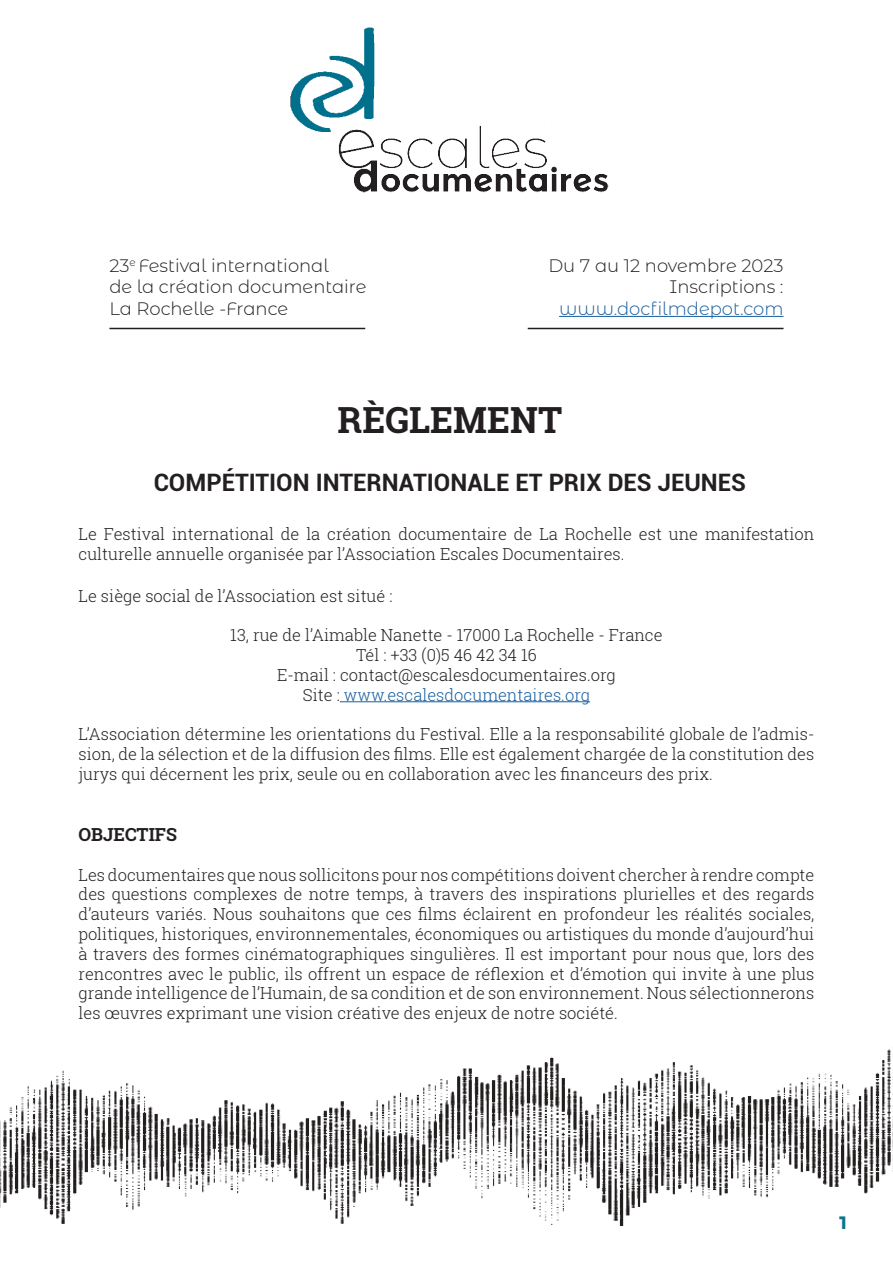
<style>
.page{position:relative;width:893px;height:1263px;background:#fff}
.page>*{position:absolute;margin:0;border:0;box-sizing:border-box;transform-origin:0 0}
.t1{font:700 36px "Roboto Slab";color:#231f20}
.t2{font:700 24px "Roboto";color:#231f20}
.t3{font:700 21px "Montserrat Alternates";color:#11748d}
.t4{font:300 18px "Montserrat Alternates";color:#231f20}
.t5{font:300 18px "Montserrat Alternates";color:#175d9e}
.t6{font:700 18px "Roboto Slab";color:#231f20}
.t7{font:300 16.5px/19.8px "Roboto Slab";color:#231f20;text-align:justify}
.t8{font:300 16.5px "Roboto Slab";color:#175d9e}
.s1{color:#231f20}
</style>
<div class="page">
<hr style="left:109px;top:328px;width:256px;height:1px;background:#231f20">
<hr style="left:528px;top:328px;width:255px;height:1px;background:#231f20">
<hr style="left:559px;top:316px;width:224px;height:1px;background:#175d9e">
<img style="left:0;top:1049px;width:893px;height:177px">
<img style="left:290px;top:27px;width:319px;height:166px">
<hr style="left:340px;top:701px;width:250px;height:1px;background:#175d9e">
<p class="t4" style="left:109px;top:253px;width:221px">23<sup>e</sup> Festival international</p>
<p class="t4" style="left:109px;top:275px;width:259px">de la création documentaire</p>
<p class="t4" style="left:109px;top:296px;width:180px">La Rochelle -France</p>
<p class="t4" style="left:548px;top:253px;width:237px">Du 7 au 12 novembre 2023</p>
<p class="t4" style="left:669px;top:275px;width:115px">Inscriptions :</p>
<p class="t5" style="left:559px;top:296px;width:226px">www.docfilmdepot.com</p>
<p class="t1" style="left:338px;top:395px;width:226px">RÈGLEMENT</p>
<p class="t2" style="left:154px;top:465px;width:594px">COMPÉTITION INTERNATIONALE ET PRIX DES JEUNES</p>
<p class="t7" style="left:79px;top:524px;width:737px">Le Festival international de la création documentaire de La Rochelle est une manifestation culturelle annuelle organisée par l’Association Escales Documentaires.</p>
<p class="t7" style="left:79px;top:585px;width:315px">Le siège social de l’Association est situé :</p>
<p class="t7" style="left:230px;top:625px;width:434px">13, rue de l’Aimable Nanette - 17000 La Rochelle - France</p>
<p class="t7" style="left:356px;top:645px;width:182px">Tél : +33 (0)5 46 42 34 16</p>
<p class="t7" style="left:277px;top:664px;width:340px">E-mail : contact@escalesdocumentaires.org</p>
<p class="t8" style="left:303px;top:683px;width:289px"><span class="s1">Site :</span> www.escalesdocumentaires.org</p>
<p class="t7" style="left:79px;top:724px;width:737px">L’Association détermine les orientations du Festival. Elle a la responsabilité globale de l’admis&shy;sion, de la sélection et de la diffusion des films. Elle est également chargée de la constitution des jurys qui décernent les prix, seule ou en collaboration avec les financeurs des prix.</p>
<p class="t6" style="left:79px;top:822px;width:100px">OBJECTIFS</p>
<p class="t7" style="left:79px;top:864px;width:737px">Les documentaires que nous sollicitons pour nos compétitions doivent chercher à rendre compte des questions complexes de notre temps, à travers des inspirations plurielles et des regards d’auteurs variés. Nous souhaitons que ces films éclairent en profondeur les réalités sociales, politiques, historiques, environnementales, économiques ou artistiques du monde d’aujourd’hui à travers des formes cinématographiques singulières. Il est important pour nous que, lors des rencontres avec le public, ils offrent un espace de réflexion et d’émotion qui invite à une plus grande intelligence de l’Humain, de sa condition et de son environnement. Nous sélectionnerons les œuvres exprimant une vision créative des enjeux de notre société.</p>
<p class="t3" style="left:839px;top:1209px;width:10px">1</p>
</div>
